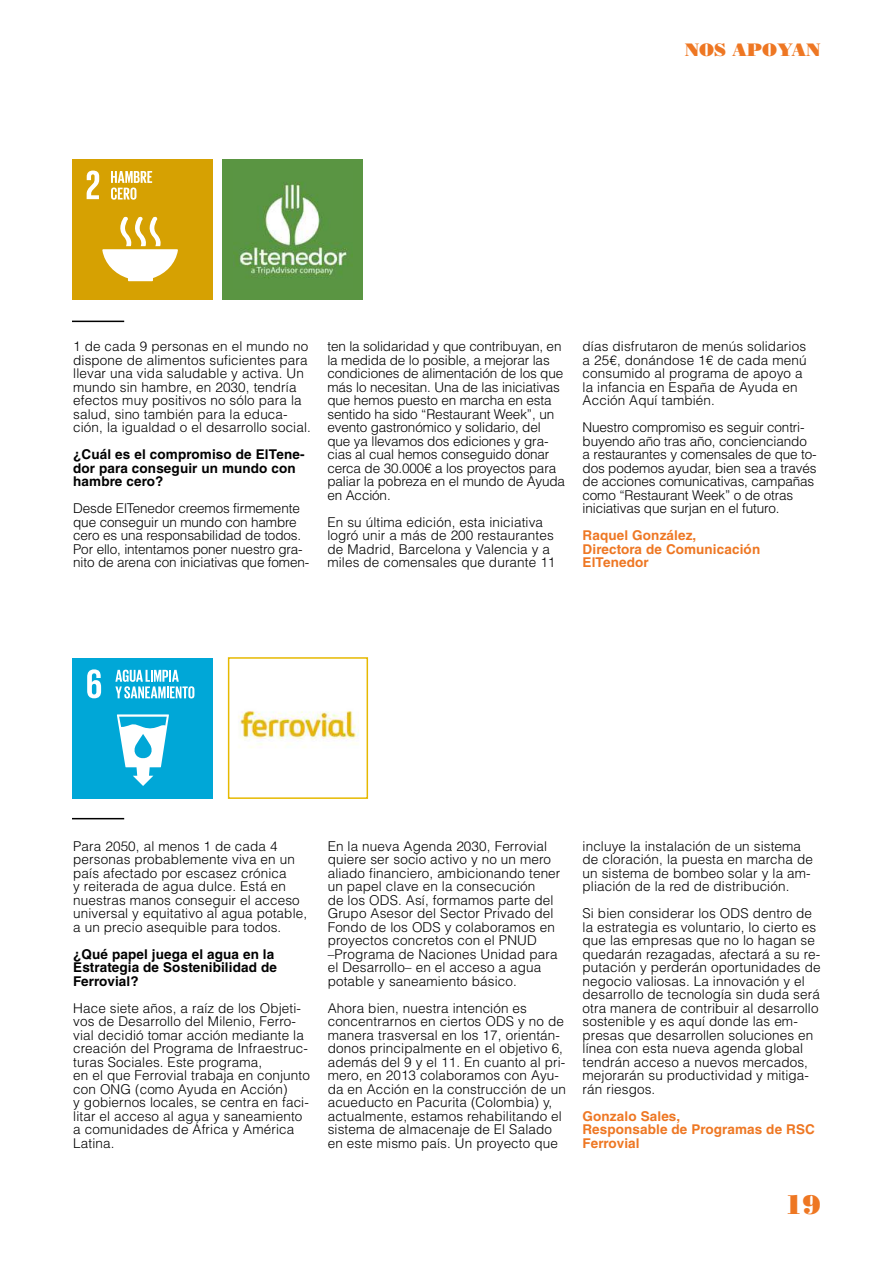
<style>
.page{position:relative;width:893px;height:1263px;background:#fff}
.page>*{position:absolute;margin:0;border:0;box-sizing:border-box;transform-origin:0 0}
.t1{font:27px "Bodoni Std Poster";color:#ee7723}
.t2{font:18px "Bodoni Std Poster";color:#ee7723}
.t3{font:300 13.5px/13.5px "Helvetica LT Std";letter-spacing:.01em;color:#000}
.t4{font:300 13.5px/13.5px "Helvetica LT Std";letter-spacing:-.01em;color:#000}
.t5{font:700 13.5px/13.5px "Helvetica LT Std";letter-spacing:.01em;color:#000}
.t6{font:700 13.5px/13.5px "Helvetica LT Std";letter-spacing:.01em;color:#ee7723}
</style>
<div class="page">
<img style="left:227px;top:688px;width:142px;height:82px">
<hr style="left:72px;top:818px;width:52px;height:1px;background:#000">
<hr style="left:72px;top:321px;width:52px;height:1px;background:#000">
<div style="left:72px;top:159px;width:140px;height:140px;background:#d6a102"></div>
<svg style="left:102px;top:217px;width:76px;height:64px"></svg>
<svg style="left:87px;top:171px;width:12px;height:28px"></svg>
<svg style="left:111px;top:171px;width:41px;height:29px"></svg>
<div style="left:223px;top:159px;width:140px;height:140px;background:#5a9542"></div>
<img style="left:237px;top:182px;width:112px;height:96px">
<div style="left:73px;top:658px;width:140px;height:140px;background:#00a7d7"></div>
<svg style="left:117px;top:714px;width:52px;height:72px"></svg>
<svg style="left:87px;top:669px;width:14px;height:29px"></svg>
<svg style="left:115px;top:670px;width:79px;height:28px"></svg>
<div style="left:228px;top:657px;width:140px;height:142px;border:2px solid #e6b900"></div>
<h2 class="t2" style="left:685px;top:39px;width:137px">NOS APOYAN</h2>
<p class="t3" style="left:73px;top:339px;width:239px">1 de cada 9 personas en el mundo no dispone de alimentos suficientes para llevar una vida saludable y activa. Un mundo sin hambre, en 2030, tendría efectos muy positivos no sólo para la salud, sino también para la educa&shy;ción, la igualdad o el desarrollo social.</p>
<p class="t5" style="left:73px;top:447px;width:233px">¿Cuál es el compromiso de ElTene&shy;dor para conseguir un mundo con hambre cero?</p>
<p class="t4" style="left:73px;top:501px;width:238px">Desde ElTenedor creemos firmemente que conseguir un mundo con hambre cero es una responsabilidad de todos.<br>Por ello, intentamos poner nuestro gra&shy;nito de arena con iniciativas que fomen-</p>
<p class="t4" style="left:327px;top:339px;width:239px">ten la solidaridad y que contribuyan, en la medida de lo posible, a mejorar las condiciones de alimentación de los que más lo necesitan. Una de las iniciativas que hemos puesto en marcha en esta sentido ha sido “Restaurant Week”, un evento gastronómico y solidario, del que ya llevamos dos ediciones y gra&shy;cias al cual hemos conseguido donar cerca de 30.000€ a los proyectos para paliar la pobreza en el mundo de Ayuda en Acción.</p>
<p class="t3" style="left:327px;top:515px;width:230px">En su última edición, esta iniciativa logró unir a más de 200 restaurantes de Madrid, Barcelona y Valencia y a miles de comensales que durante 11</p>
<p class="t3" style="left:583px;top:339px;width:226px">días disfrutaron de menús solidarios a 25€, donándose 1€ de cada menú consumido al programa de apoyo a la infancia en España de Ayuda en<br>Acción Aquí también.</p>
<p class="t4" style="left:583px;top:420px;width:236px">Nuestro compromiso es seguir contri&shy;buyendo año tras año, concienciando a restaurantes y comensales de que to&shy;dos podemos ayudar, bien sea a través de acciones comunicativas, campañas como “Restaurant Week” o de otras iniciativas que surjan en el futuro.</p>
<p class="t6" style="left:583px;top:528px;width:179px">Raquel González,<br>Directora de Comunicación<br>ElTenedor</p>
<p class="t3" style="left:73px;top:839px;width:235px">Para 2050, al menos 1 de cada 4 personas probablemente viva en un país afectado por escasez crónica<br>y reiterada de agua dulce. Está en nuestras manos conseguir el acceso universal y equitativo al agua potable, a un precio asequible para todos.</p>
<p class="t5" style="left:73px;top:947px;width:205px">¿Qué papel juega el agua en la<br>Estrategia de Sostenibilidad de<br>Ferrovial?</p>
<p class="t3" style="left:73px;top:1001px;width:238px">Hace siete años, a raíz de los Objeti&shy;vos de Desarrollo del Milenio, Ferro&shy;vial decidió tomar acción mediante la creación del Programa de Infraestruc&shy;turas Sociales. Este programa,<br>en el que Ferrovial trabaja en conjunto con ONG (como Ayuda en Acción)<br>y gobiernos locales, se centra en faci&shy;litar el acceso al agua y saneamiento a comunidades de África y América Latina.</p>
<p class="t3" style="left:328px;top:839px;width:234px">En la nueva Agenda 2030, Ferrovial quiere ser socio activo y no un mero aliado financiero, ambicionando tener un papel clave en la consecución<br>de los ODS. Así, formamos parte del Grupo Asesor del Sector Privado del Fondo de los ODS y colaboramos en proyectos concretos con el PNUD –Programa de Naciones Unidad para el Desarrollo– en el acceso a agua potable y saneamiento básico.</p>
<p class="t3" style="left:328px;top:1001px;width:240px">Ahora bien, nuestra intención es concentrarnos en ciertos ODS y no de manera trasversal en los 17, orientán&shy;donos principalmente en el objetivo 6, además del 9 y el 11. En cuanto al pri&shy;mero, en 2013 colaboramos con Ayu&shy;da en Acción en la construcción de un acueducto en Pacurita (Colombia) y, actualmente, estamos rehabilitando el sistema de almacenaje de El Salado en este mismo país. Un proyecto que</p>
<p class="t3" style="left:583px;top:839px;width:232px">incluye la instalación de un sistema de cloración, la puesta en marcha de un sistema de bombeo solar y la am&shy;pliación de la red de distribución.</p>
<p class="t3" style="left:583px;top:906px;width:240px">Si bien considerar los ODS dentro de la estrategia es voluntario, lo cierto es que las empresas que no lo hagan se quedarán rezagadas, afectará a su re&shy;putación y perderán oportunidades de negocio valiosas. La innovación y el desarrollo de tecnología sin duda será otra manera de contribuir al desarrollo sostenible y es aquí donde las em&shy;presas que desarrollen soluciones en línea con esta nueva agenda global tendrán acceso a nuevos mercados, mejorarán su productividad y mitiga&shy;rán riesgos.</p>
<p class="t6" style="left:583px;top:1109px;width:234px">Gonzalo Sales,<br>Responsable de Programas de RSC<br>Ferrovial</p>
<h1 class="t1" style="left:785px;top:1188px;width:38px">19</h1>
</div>
